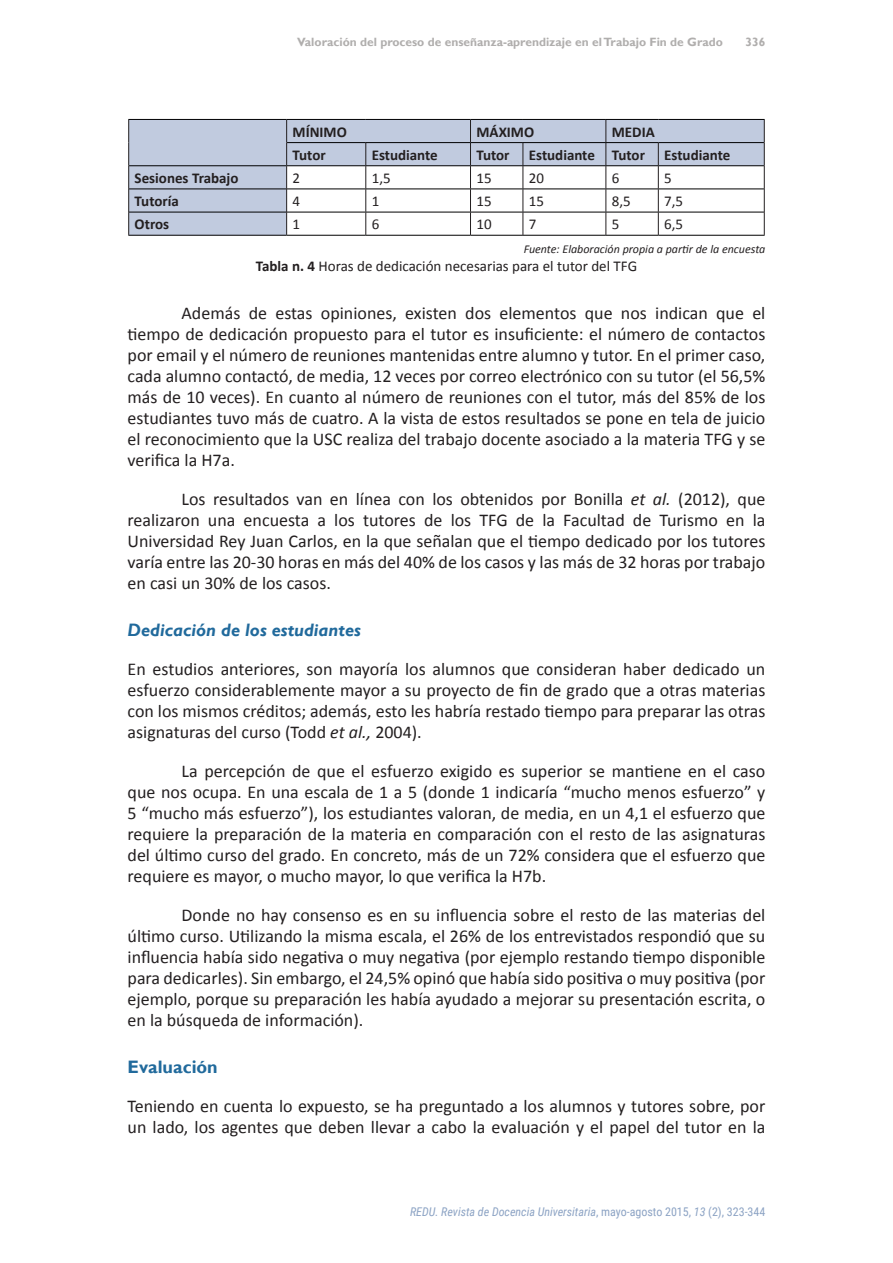
<style>
.page{position:relative;width:893px;height:1263px;background:#fff}
.page>*{position:absolute;margin:0;border:0;box-sizing:border-box;transform-origin:0 0}
.t1{font:18px/21px "Calibri";color:#231f20;text-align:justify}
.t2{font:italic 700 18px "Gill Sans";color:#216a9c}
.t3{font:700 18px "Gill Sans";color:#216a9c}
.t4{font:700 15px "Calibri";color:#231f20}
.t5{font:15px "Calibri";color:#231f20}
.t6{font:700 12px "Gill Sans";color:#b0aead}
.t7{font:italic 12px "Roboto Condensed";color:#8ca3c4}
.t8{font:italic 12px "Calibri";color:#231f20}
.s1{font-weight:700}
.s2{font-style:italic}
.s3{font-style:normal}
</style>
<div class="page">
<svg style="left:129px;top:120px;width:635px;height:115px;fill:#c1cbdf"></svg>
<svg style="left:365px;top:143px;width:1px;height:92px"></svg>
<svg style="left:470px;top:120px;width:1px;height:115px"></svg>
<svg style="left:523px;top:143px;width:1px;height:92px"></svg>
<svg style="left:605px;top:120px;width:1px;height:115px"></svg>
<svg style="left:658px;top:143px;width:1px;height:92px"></svg>
<hr style="left:129px;top:165px;width:158px;height:1px;background:#000001">
<hr style="left:129px;top:189px;width:157px;height:1px;background:#000001">
<hr style="left:287px;top:189px;width:79px;height:1px;background:#000001">
<hr style="left:366px;top:189px;width:104px;height:1px;background:#000001">
<hr style="left:470px;top:189px;width:53px;height:1px;background:#000001">
<hr style="left:523px;top:189px;width:83px;height:1px;background:#000001">
<hr style="left:606px;top:189px;width:52px;height:1px;background:#000001">
<hr style="left:658px;top:189px;width:106px;height:1px;background:#000001">
<hr style="left:129px;top:212px;width:157px;height:1px;background:#000001">
<hr style="left:287px;top:212px;width:79px;height:1px;background:#000001">
<hr style="left:366px;top:212px;width:104px;height:1px;background:#000001">
<hr style="left:470px;top:212px;width:53px;height:1px;background:#000001">
<hr style="left:523px;top:212px;width:83px;height:1px;background:#000001">
<hr style="left:606px;top:212px;width:52px;height:1px;background:#000001">
<hr style="left:658px;top:212px;width:106px;height:1px;background:#000001">
<hr style="left:287px;top:119px;width:79px;height:1px;background:#000001">
<hr style="left:366px;top:119px;width:104px;height:1px;background:#000001">
<hr style="left:470px;top:119px;width:53px;height:1px;background:#000001">
<hr style="left:523px;top:119px;width:83px;height:1px;background:#000001">
<hr style="left:606px;top:119px;width:52px;height:1px;background:#000001">
<hr style="left:658px;top:119px;width:107px;height:1px;background:#000001">
<hr style="left:287px;top:142px;width:79px;height:1px;background:#000001">
<hr style="left:366px;top:142px;width:104px;height:1px;background:#000001">
<hr style="left:470px;top:142px;width:53px;height:1px;background:#000001">
<hr style="left:523px;top:142px;width:83px;height:1px;background:#000001">
<hr style="left:606px;top:142px;width:52px;height:1px;background:#000001">
<hr style="left:658px;top:142px;width:106px;height:1px;background:#000001">
<hr style="left:128px;top:119px;width:159px;height:1px;background:#000001">
<hr style="left:128px;top:235px;width:159px;height:1px;background:#000001">
<svg style="left:128px;top:120px;width:1px;height:115px"></svg>
<hr style="left:287px;top:165px;width:79px;height:1px;background:#000001">
<hr style="left:366px;top:165px;width:104px;height:1px;background:#000001">
<hr style="left:470px;top:165px;width:53px;height:1px;background:#000001">
<hr style="left:523px;top:165px;width:83px;height:1px;background:#000001">
<hr style="left:606px;top:165px;width:52px;height:1px;background:#000001">
<hr style="left:658px;top:165px;width:106px;height:1px;background:#000001">
<hr style="left:287px;top:235px;width:79px;height:1px;background:#000001">
<hr style="left:366px;top:235px;width:104px;height:1px;background:#000001">
<hr style="left:470px;top:235px;width:53px;height:1px;background:#000001">
<hr style="left:523px;top:235px;width:83px;height:1px;background:#000001">
<hr style="left:606px;top:235px;width:52px;height:1px;background:#000001">
<hr style="left:658px;top:235px;width:107px;height:1px;background:#000001">
<svg style="left:286px;top:120px;width:1px;height:115px"></svg>
<svg style="left:764px;top:120px;width:1px;height:115px"></svg>
<p class="t6" style="left:297px;top:35px;width:427px">Valoración del proceso de enseñanza-aprendizaje en el Trabajo Fin de Grado</p>
<p class="t6" style="left:745px;top:34px;width:21px">336</p>
<p class="t4" style="left:293px;top:122px;width:56px">MÍNIMO</p>
<p class="t4" style="left:476px;top:122px;width:59px">MÁXIMO</p>
<p class="t4" style="left:612px;top:122px;width:44px">MEDIA</p>
<p class="t4" style="left:293px;top:145px;width:35px">Tutor</p>
<p class="t4" style="left:372px;top:145px;width:67px">Estudiante</p>
<p class="t4" style="left:476px;top:145px;width:35px">Tutor</p>
<p class="t4" style="left:529px;top:145px;width:118px">Estudiante Tutor</p>
<p class="t4" style="left:664px;top:145px;width:67px">Estudiante</p>
<p class="t4" style="left:135px;top:168px;width:105px">Sesiones Trabajo</p>
<p class="t5" style="left:293px;top:168px;width:9px">2</p>
<p class="t5" style="left:372px;top:168px;width:20px">1,5</p>
<p class="t5" style="left:476px;top:168px;width:17px">15</p>
<p class="t5" style="left:529px;top:168px;width:17px">20</p>
<p class="t5" style="left:612px;top:168px;width:9px">6</p>
<p class="t5" style="left:664px;top:168px;width:9px">5</p>
<p class="t4" style="left:135px;top:192px;width:46px">Tutoría</p>
<p class="t5" style="left:293px;top:192px;width:9px">4</p>
<p class="t5" style="left:372px;top:192px;width:9px">1</p>
<p class="t5" style="left:476px;top:192px;width:17px">15</p>
<p class="t5" style="left:529px;top:192px;width:17px">15</p>
<p class="t5" style="left:612px;top:192px;width:20px">8,5</p>
<p class="t5" style="left:664px;top:192px;width:20px">7,5</p>
<p class="t4" style="left:135px;top:215px;width:36px">Otros</p>
<p class="t5" style="left:293px;top:215px;width:9px">1</p>
<p class="t5" style="left:372px;top:215px;width:9px">6</p>
<p class="t5" style="left:476px;top:215px;width:17px">10</p>
<p class="t5" style="left:529px;top:215px;width:9px">7</p>
<p class="t5" style="left:612px;top:215px;width:9px">5</p>
<p class="t5" style="left:664px;top:215px;width:20px">6,5</p>
<p class="t8" style="left:524px;top:241px;width:243px">Fuente: Elaboración propia a partir de la encuesta</p>
<p class="t5" style="left:256px;top:257px;width:383px"><span class="s1">Tabla n. 4</span> Horas de dedicación necesarias para el tutor del TFG</p>
<p class="t1" style="left:128px;top:302px;width:639px;text-indent:54px">Además de estas opiniones, existen dos elementos que nos indican que el tiempo de dedicación propuesto para el tutor es insuficiente: el número de contactos por email y el número de reuniones mantenidas entre alumno y tutor. En el primer caso, cada alumno contactó, de media, 12 veces por correo electrónico con su tutor (el 56,5% más de 10 veces). En cuanto al número de reuniones con el tutor, más del 85% de los estudiantes tuvo más de cuatro. A la vista de estos resultados se pone en tela de juicio el reconocimiento que la USC realiza del trabajo docente asociado a la materia TFG y se verifica la H7a.</p>
<p class="t1" style="left:128px;top:488px;width:639px;text-indent:54px">Los resultados van en línea con los obtenidos por Bonilla <span class="s2">et al.</span> (2012), que realizaron una encuesta a los tutores de los TFG de la Facultad de Turismo en la Universidad Rey Juan Carlos, en la que señalan que el tiempo dedicado por los tutores varía entre las 20-30 horas en más del 40% de los casos y las más de 32 horas por trabajo en casi un 30% de los casos.</p>
<p class="t2" style="left:128px;top:619px;width:235px">Dedicación de los estudiantes</p>
<p class="t1" style="left:128px;top:658px;width:639px">En estudios anteriores, son mayoría los alumnos que consideran haber dedicado un esfuerzo considerablemente mayor a su proyecto de fin de grado que a otras materias con los mismos créditos; además, esto les habría restado tiempo para preparar las otras asignaturas del curso (Todd <span class="s2">et al.,</span> 2004).</p>
<p class="t1" style="left:128px;top:760px;width:639px;text-indent:54px">La percepción de que el esfuerzo exigido es superior se mantiene en el caso que nos ocupa. En una escala de 1 a 5 (donde 1 indicaría “mucho menos esfuerzo” y 5 “mucho más esfuerzo”), los estudiantes valoran, de media, en un 4,1 el esfuerzo que requiere la preparación de la materia en comparación con el resto de las asignaturas del último curso del grado. En concreto, más de un 72% considera que el esfuerzo que requiere es mayor, o mucho mayor, lo que verifica la H7b.</p>
<p class="t1" style="left:128px;top:904px;width:639px;text-indent:54px">Donde no hay consenso es en su influencia sobre el resto de las materias del último curso. Utilizando la misma escala, el 26% de los entrevistados respondió que su influencia había sido negativa o muy negativa (por ejemplo restando tiempo disponible para dedicarles). Sin embargo, el 24,5% opinó que había sido positiva o muy positiva (por ejemplo, porque su preparación les había ayudado a mejorar su presentación escrita, o en la búsqueda de información).</p>
<p class="t3" style="left:128px;top:1056px;width:92px">Evaluación</p>
<p class="t1" style="left:128px;top:1095px;width:639px">Teniendo en cuenta lo expuesto, se ha preguntado a los alumnos y tutores sobre, por un lado, los agentes que deben llevar a cabo la evaluación y el papel del tutor en la</p>
<p class="t7" style="left:410px;top:1204px;width:357px">REDU. Revista de Docencia Universitaria<span class="s3">, mayo-agosto 2015,</span> 13 <span class="s3">(2), 323-344</span></p>
</div>
